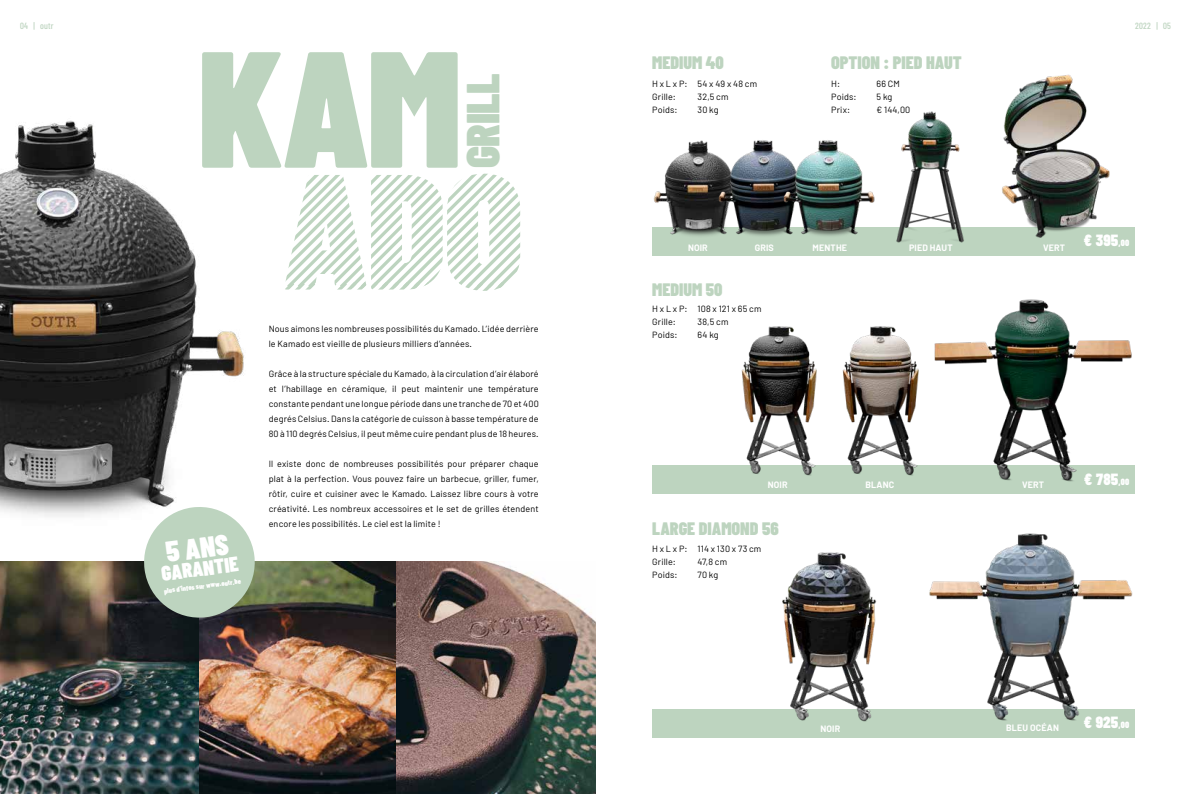
<style>
.page{position:relative;width:1191px;height:794px;background:#fff}
.page>*{position:absolute;margin:0;border:0;box-sizing:border-box;transform-origin:0 0}
.t1{font:900 165px "Barlow Condensed";color:#bdd4bf}
.t2{font:900 46.2px "Barlow Condensed";letter-spacing:-.01em;color:#bdd4bf}
.t3{font:900 28.8px "Barlow Condensed";color:#fff}
.t4{font:900 20.8px "Barlow Condensed";color:#fff}
.t5{font:900 18px "Barlow Condensed";color:#bdd4bf}
.t6{font:900 16.2px "Barlow Condensed";letter-spacing:.015em;color:#fff}
.t7{font:9px/15px "Barlow";letter-spacing:.015em;color:#000}
.t8{font:700 9px "Barlow";letter-spacing:.015em;color:#fff}
.t9{font:500 9px "Barlow Condensed";letter-spacing:.025em;color:#bdd4bf}
.t10{font:900 7px "Barlow Condensed";color:#fff}
.s1{font-size:9px}
</style>
<div class="page">
<div style="left:652px;top:227px;width:482px;height:28px;background:#bdd4bf"></div>
<img style="left:653px;top:140px;width:64px;height:96px">
<img style="left:0;top:120px;width:244px;height:397px">
<img style="left:198px;top:561px;width:397px;height:233px">
<img style="left:0;top:561px;width:198px;height:233px">
<div style="left:652px;top:466px;width:482px;height:28px;background:#bdd4bf"></div>
<div style="left:652px;top:709px;width:482px;height:28px;background:#bdd4bf"></div>
<img style="left:929px;top:533px;width:206px;height:190px">
<img style="left:782px;top:552px;width:95px;height:170px">
<img style="left:931px;top:299px;width:204px;height:195px">
<img style="left:737px;top:326px;width:84px;height:150px">
<img style="left:838px;top:326px;width:85px;height:150px">
<img style="left:717px;top:140px;width:65px;height:96px">
<img style="left:782px;top:140px;width:93px;height:96px">
<svg style="left:285px;top:174px;width:235px;height:117px"></svg>
<img style="left:1002px;top:74px;width:108px;height:164px">
<img style="left:896px;top:111px;width:68px;height:132px">
<svg style="left:141px;top:503px;width:117px;height:118px"></svg>
<p class="t9" style="left:20px;top:20px;width:35px">04 | outr</p>
<p class="t9" style="left:1135px;top:20px;width:37px">2022 | 05</p>
<h1 class="t1" style="left:198px;top:6px;width:265px">KAM</h1>
<h2 class="t2" style="left:454px;top:168px;width:97px;rotate:-90deg">GRILL</h2>
<h3 class="t3" style="left:164px;top:534px;width:64px;rotate:-8deg">5 ANS</h3>
<h3 class="t4" style="left:160px;top:560px;width:79px;rotate:-7deg">GARANTIE</h3>
<p class="t10" style="left:163px;top:587px;width:79px;rotate:-8deg">plus d’infos sur www.outr.be</p>
<p class="t7" style="left:269px;top:321px;width:271px">Nous aimons les nombreuses possibilités du Kamado. L’idée derrière le Kamado est vieille de plusieurs milliers d’années.</p>
<p class="t7" style="left:269px;top:366px;width:271px;text-align:justify">Grâce à la structure spéciale du Kamado, à la circulation d’air élaboré et l’habillage en céramique, il peut maintenir une température constante pendant une longue période dans une tranche de 70 et 400 degrés Celsius. Dans la catégorie de cuisson à basse température de 80 à 110 degrés Celsius, il peut même cuire pendant plus de 18 heures.</p>
<p class="t7" style="left:269px;top:456px;width:271px;text-align:justify">Il existe donc de nombreuses possibilités pour préparer chaque plat à la perfection. Vous pouvez faire un barbecue, griller, fumer, rôtir, cuire et cuisiner avec le Kamado. Laissez libre cours à votre créativité. Les nombreux accessoires et le set de grilles étendent encore les possibilités. Le ciel est la limite !</p>
<h3 class="t5" style="left:652px;top:52px;width:73px">MEDIUM 40</h3>
<p class="t7" style="left:652px;top:77px;width:106px;line-height:13px">H x L x P: 54 x 49 x 48 cm<br>Grille:</p>
<p class="t7" style="left:697px;top:89px;width:32px">32,5 cm</p>
<p class="t7" style="left:652px;top:102px;width:27px">Poids:</p>
<p class="t7" style="left:697px;top:102px;width:23px">30 kg</p>
<h3 class="t5" style="left:831px;top:52px;width:132px">OPTION : PIED HAUT</h3>
<p class="t7" style="left:831px;top:76px;width:10px">H:</p>
<p class="t7" style="left:876px;top:76px;width:25px">66 CM</p>
<p class="t7" style="left:831px;top:89px;width:27px">Poids:</p>
<p class="t7" style="left:876px;top:89px;width:17px">5 kg</p>
<p class="t7" style="left:831px;top:102px;width:20px">Prix:</p>
<p class="t7" style="left:876px;top:102px;width:35px">€ 144,00</p>
<p class="t8" style="left:909px;top:242px;width:45px">PIED HAUT</p>
<p class="t8" style="left:688px;top:242px;width:21px">NOIR</p>
<p class="t8" style="left:755px;top:242px;width:21px">GRIS</p>
<p class="t8" style="left:812px;top:242px;width:36px">MENTHE</p>
<p class="t8" style="left:1043px;top:242px;width:24px">VERT</p>
<h3 class="t5" style="left:652px;top:278px;width:72px">MEDIUM 50</h3>
<p class="t7" style="left:652px;top:302px;width:111px;line-height:13px">H x L x P: 108 x 121 x 65 cm<br>Grille:</p>
<p class="t7" style="left:697px;top:314px;width:32px">38,5 cm</p>
<p class="t7" style="left:652px;top:327px;width:27px">Poids:</p>
<p class="t7" style="left:697px;top:327px;width:23px">64 kg</p>
<h3 class="t6" style="left:1084px;top:230px;width:47px">€ 395<span class="s1">,00</span></h3>
<p class="t8" style="left:768px;top:479px;width:21px">NOIR</p>
<p class="t8" style="left:865px;top:479px;width:30px">BLANC</p>
<p class="t8" style="left:1022px;top:479px;width:24px">VERT</p>
<h3 class="t5" style="left:652px;top:517px;width:128px">LARGE DIAMOND 56</h3>
<p class="t7" style="left:652px;top:542px;width:111px;line-height:13px">H x L x P: 114 x 130 x 73 cm<br>Grille:</p>
<p class="t7" style="left:697px;top:554px;width:31px">47,8 cm</p>
<p class="t7" style="left:652px;top:567px;width:27px">Poids:</p>
<p class="t7" style="left:697px;top:567px;width:22px">70 kg</p>
<h3 class="t6" style="left:1084px;top:469px;width:46px">€ 785<span class="s1">,00</span></h3>
<p class="t8" style="left:820px;top:722px;width:21px">NOIR</p>
<p class="t8" style="left:1006px;top:722px;width:54px">BLEU OCÉAN</p>
<h3 class="t6" style="left:1083px;top:712px;width:47px">€ 925<span class="s1">,00</span></h3>
</div>
